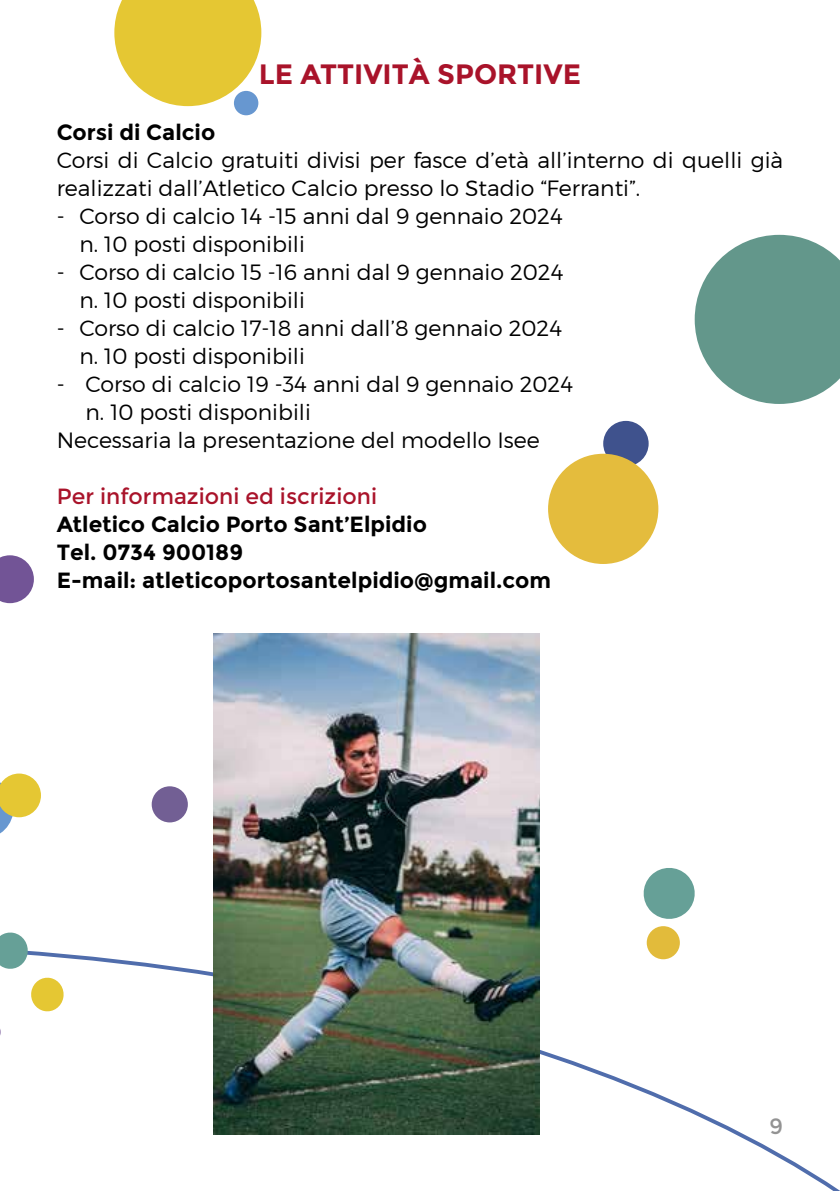
<style>
.page{position:relative;width:840px;height:1191px;background:#fff}
.page>*{position:absolute;margin:0;border:0;box-sizing:border-box;transform-origin:0 0}
.t1{font:700 28px "Montserrat";color:#a9132a}
.t2{font:300 22px/28px "Montserrat";color:#000}
.t3{font:700 22px/28px "Montserrat";color:#000}
.t4{font:22px "Montserrat";color:#a9132a}
.t5{font:22px "Montserrat";color:#939393}
</style>
<div class="page">
<svg style="left:694px;top:235px;width:145px;height:169px"></svg>
<svg style="left:29px;top:906px;width:810px;height:285px"></svg>
<svg style="left:0;top:932px;width:29px;height:37px"></svg>
<svg style="left:30px;top:976px;width:35px;height:36px"></svg>
<svg style="left:0;top:555px;width:34px;height:48px;background:#8970a7"></svg>
<div style="left:234px;top:91px;width:24px;height:24px;background:#6797d0;border-radius:50%"></div>
<svg style="left:114px;top:0;width:147px;height:106px;background:#e6cd52"></svg>
<svg style="left:640px;top:868px;width:56px;height:53px"></svg>
<div style="left:603px;top:421px;width:45px;height:45px;background:#3f528d;border-radius:50%"></div>
<div style="left:152px;top:786px;width:36px;height:36px;background:#725f94;border-radius:50%"></div>
<svg style="left:0;top:773px;width:41px;height:61px"></svg>
<div style="left:547px;top:454px;width:111px;height:110px;background:#e4bc3d;border-radius:50%"></div>
<div style="left:646px;top:926px;width:33px;height:33px;background:#e2bb3b;border-radius:50%"></div>
<img style="left:213px;top:634px;width:326px;height:500px">
<p class="t1" style="left:259px;top:57px;width:323px">LE ATTIVITÀ SPORTIVE</p>
<p class="t3" style="left:57px;top:118px;width:160px">Corsi di Calcio</p>
<p class="t2" style="left:57px;top:146px;width:727px">Corsi di Calcio gratuiti divisi per fasce d’età all’interno di quelli già realizzati dall’Atletico Calcio presso lo Stadio “Ferranti”.</p>
<p class="t2" style="left:79px;top:202px;width:484px;text-indent:-23px">- Corso di calcio 14 -15 anni dal 9 gennaio 2024 n. 10 posti disponibili</p>
<p class="t2" style="left:79px;top:258px;width:485px;text-indent:-23px">- Corso di calcio 15 -16 anni dal 9 gennaio 2024 n. 10 posti disponibili</p>
<p class="t2" style="left:79px;top:314px;width:484px;text-indent:-23px">- Corso di calcio 17-18 anni dall’8 gennaio 2024 n. 10 posti disponibili</p>
<p class="t2" style="left:57px;top:370px;width:517px">- Corso di calcio 19 -34 anni dal 9 gennaio 2024</p>
<p class="t2" style="left:85px;top:398px;width:227px">n. 10 posti disponibili</p>
<p class="t2" style="left:57px;top:426px;width:484px">Necessaria la presentazione del modello Isee</p>
<p class="t4" style="left:57px;top:483px;width:322px">Per informazioni ed iscrizioni</p>
<p class="t3" style="left:57px;top:510px;width:495px">Atletico Calcio Porto Sant’Elpidio<br>Tel. 0734 900189<br>E-mail: atleticoportosantelpidio@gmail.com</p>
<p class="t5" style="left:769px;top:1113px;width:15px">9</p>
</div>
